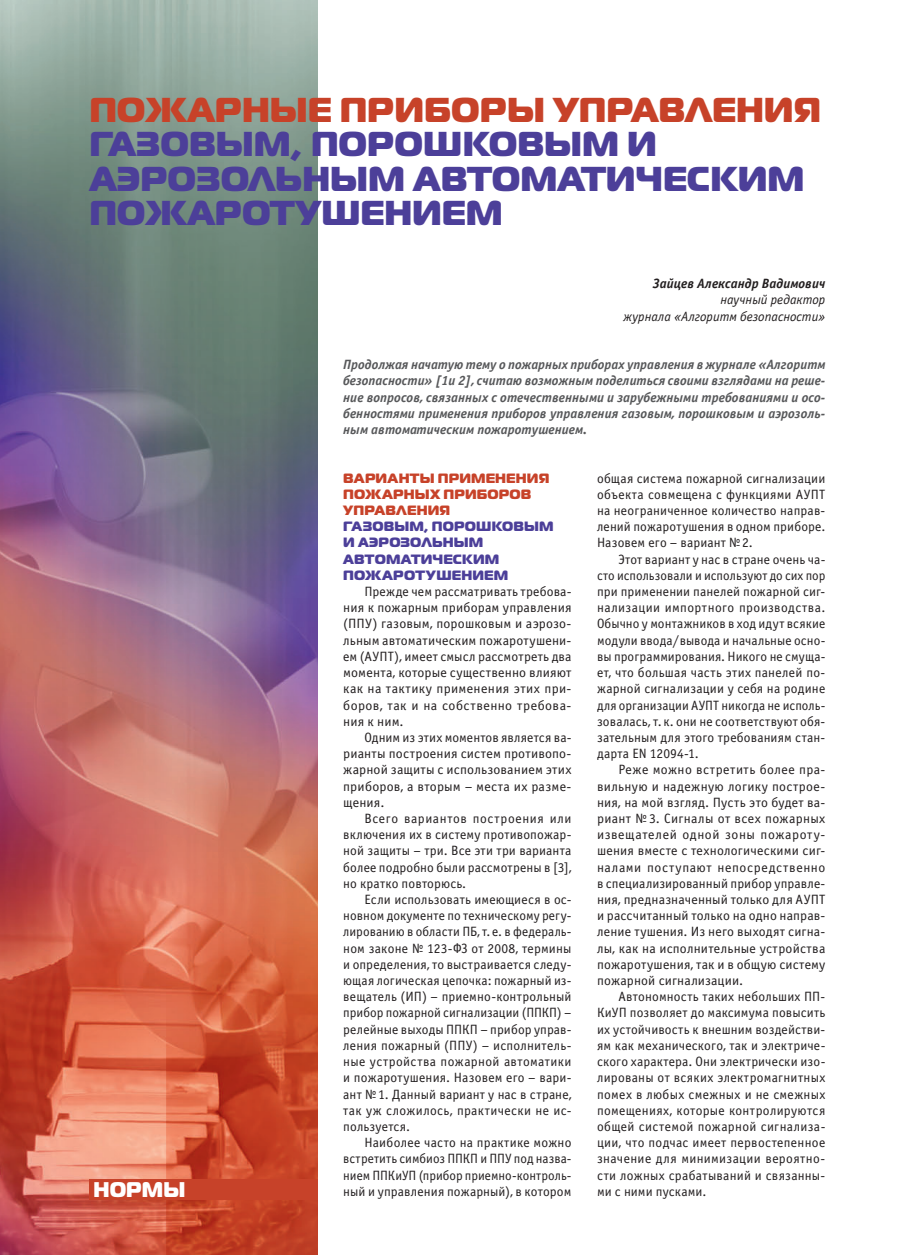
<style>
.page{position:relative;width:902px;height:1255px;background:#fff}
.page>*{position:absolute;margin:0;border:0;box-sizing:border-box;transform-origin:0 0}
.t1{font:34.5px/34.5px "Magistral Black C";color:#4c3f99}
.t2{font:34.5px "Magistral Black C";color:#c74229}
.t3{font:21.3px "Magistral Black C";color:#fff;scale:.94 1}
.t4{font:13.5px/16.2px "Officina Sans C";letter-spacing:.015em;color:#231f20;text-align:justify}
.t5{font:italic 700 13.5px/16.2px "Officina Sans C";color:#57585a;text-align:justify}
.t6{font:13.5px/16.2px "Magistral Black C";letter-spacing:.01em;color:#4c3f99}
.t7{font:13.5px/16.2px "Magistral Black C";letter-spacing:.01em;color:#c74229}
.t8{font:italic 13.5px/16.2px "Officina Sans C";color:#231f20;text-align:right}
.t9{font:italic 700 13.5px "Officina Sans C";color:#231f20}
</style>
<div class="page">
<img style="left:0;top:0;width:317px;height:1254px">
<div style="left:89px;top:1179px;width:228px;height:20px;background:#c74229"></div>
<h1 class="t2" style="left:89px;top:87px;width:733px">ПОЖАРНЫЕ ПРИБОРЫ УПРАВЛЕНИЯ</h1>
<h1 class="t1" style="left:89px;top:125px;width:716px">ГАЗОВЫМ, ПОРОШКОВЫМ И<br>АЭРОЗОЛЬНЫМ АВТОМАТИЧЕСКИМ<br>ПОЖАРОТУШЕНИЕМ</h1>
<h2 class="t3" style="left:94px;top:1175px;width:99px">НОРМЫ</h2>
<p class="t9" style="left:653px;top:276px;width:174px">Зайцев Александр Вадимович</p>
<p class="t8" style="left:623px;top:292px;width:203px">научный редактор<br>журнала «Алгоритм безопасности»</p>
<p class="t5" style="left:343px;top:356px;width:483px">Продолжая начатую тему о пожарных приборах управления в журнале «Алгоритм безопасности» [1и 2], считаю возможным поделиться своими взглядами на реше&shy;ние вопросов, связанных с отечественными и зарубежными требованиями и осо&shy;бенностями применения приборов управления газовым, порошковым и аэрозоль&shy;ным автоматическим пожаротушением.</p>
<p class="t7" style="left:343px;top:469px;width:208px">ВАРИАНТЫ ПРИМЕНЕНИЯ<br>ПОЖАРНЫХ ПРИБОРОВ<br>УПРАВЛЕНИЯ</p>
<p class="t6" style="left:343px;top:517px;width:212px">ГАЗОВЫМ, ПОРОШКОВЫМ<br>И АЭРОЗОЛЬНЫМ<br>АВТОМАТИЧЕСКИМ<br>ПОЖАРОТУШЕНИЕМ</p>
<p class="t4" style="left:343px;top:583px;width:230px;text-indent:21px">Прежде чем рассматривать требова‑ ния к пожарным приборам управления (ППУ) газовым, порошковым и аэрозо‑ льным автоматическим пожаротушени‑ ем (АУПТ), имеет смысл рассмотреть два момента, которые существенно влияют как на тактику применения этих при‑ боров, так и на собственно требова‑ ния к ним.</p>
<p class="t4" style="left:343px;top:729px;width:230px;text-indent:21px">Одним из этих моментов является ва‑ рианты построения систем противопо‑ жарной защиты с использованием этих приборов, а вторым – места их разме‑ щения.</p>
<p class="t4" style="left:343px;top:810px;width:230px;text-indent:21px">Всего вариантов построения или включения их в систему противопожар‑ ной защиты – три. Все эти три варианта более подробно были рассмотрены в [3], но кратко повторюсь.</p>
<p class="t4" style="left:343px;top:891px;width:230px;text-indent:21px">Если использовать имеющиеся в ос‑ новном документе по техническому регу‑ лированию в области ПБ, т.е. в федераль‑ ном законе № 123‑ФЗ от 2008, термины и определения, то выстраивается следу‑ ющая логическая цепочка: пожарный из‑ вещатель (ИП) – приемно‑контрольный прибор пожарной сигнализации (ППКП) – релейные выходы ППКП – прибор управ‑ ления пожарный (ППУ) – исполнитель‑ ные устройства пожарной автоматики и пожаротушения. Назовем его – вари‑ ант № 1. Данный вариант у нас в стране, так уж сложилось, практически не ис‑ пользуется.</p>
<p class="t4" style="left:343px;top:1134px;width:230px;text-indent:21px">Наиболее часто на практике можно встретить симбиоз ППКП и ППУ под назва‑ нием ППКиУП (прибор приемно‑контроль‑ ный и управления пожарный), в котором</p>
<p class="t4" style="left:597px;top:470px;width:230px">общая система пожарной сигнализации объекта совмещена с функциями АУПТ на неограниченное количество направ‑ лений пожаротушения в одном приборе.<br>Назовем его – вариант № 2.</p>
<p class="t4" style="left:597px;top:551px;width:230px;text-indent:21px">Этот вариант у нас в стране очень ча‑ сто использовали и используют до сих пор при применении панелей пожарной сиг‑ нализации импортного производства.<br>Обычно у монтажников в ход идут всякие модули ввода / вывода и начальные осно‑ вы программирования. Никого не смуща‑ ет, что большая часть этих панелей по‑ жарной сигнализации у себя на родине для организации АУПТ никогда не исполь‑ зовалась, т. к. они не соответствуют обя‑ зательным для этого требованиям стан‑ дарта EN 12094‑1.</p>
<p class="t4" style="left:597px;top:762px;width:230px;text-indent:21px">Реже можно встретить более пра‑ вильную и надежную логику построе‑ ния, на мой взгляд. Пусть это будет ва‑ риант № 3. Сигналы от всех пожарных извещателей одной зоны пожароту‑ шения вместе с технологическими сиг‑ налами поступают непосредственно в специализированный прибор управле‑ ния, предназначенный только для АУПТ и рассчитанный только на одно направ‑ ление тушения. Из него выходят сигна‑ лы, как на исполнительные устройства пожаротушения, так и в общую систему пожарной сигнализации.</p>
<p class="t4" style="left:597px;top:988px;width:230px;text-indent:21px">Автономность таких небольших ПП‑ КиУП позволяет до максимума повысить их устойчивость к внешним воздействи‑ ям как механического, так и электриче‑ ского характера. Они электрически изо‑ лированы от всяких электромагнитных помех в любых смежных и не смежных помещениях, которые контролируются общей системой пожарной сигнализа‑ ции, что подчас имеет первостепенное значение для минимизации вероятно‑ сти ложных срабатываний и связанны‑ ми с ними пусками.</p>
</div>
